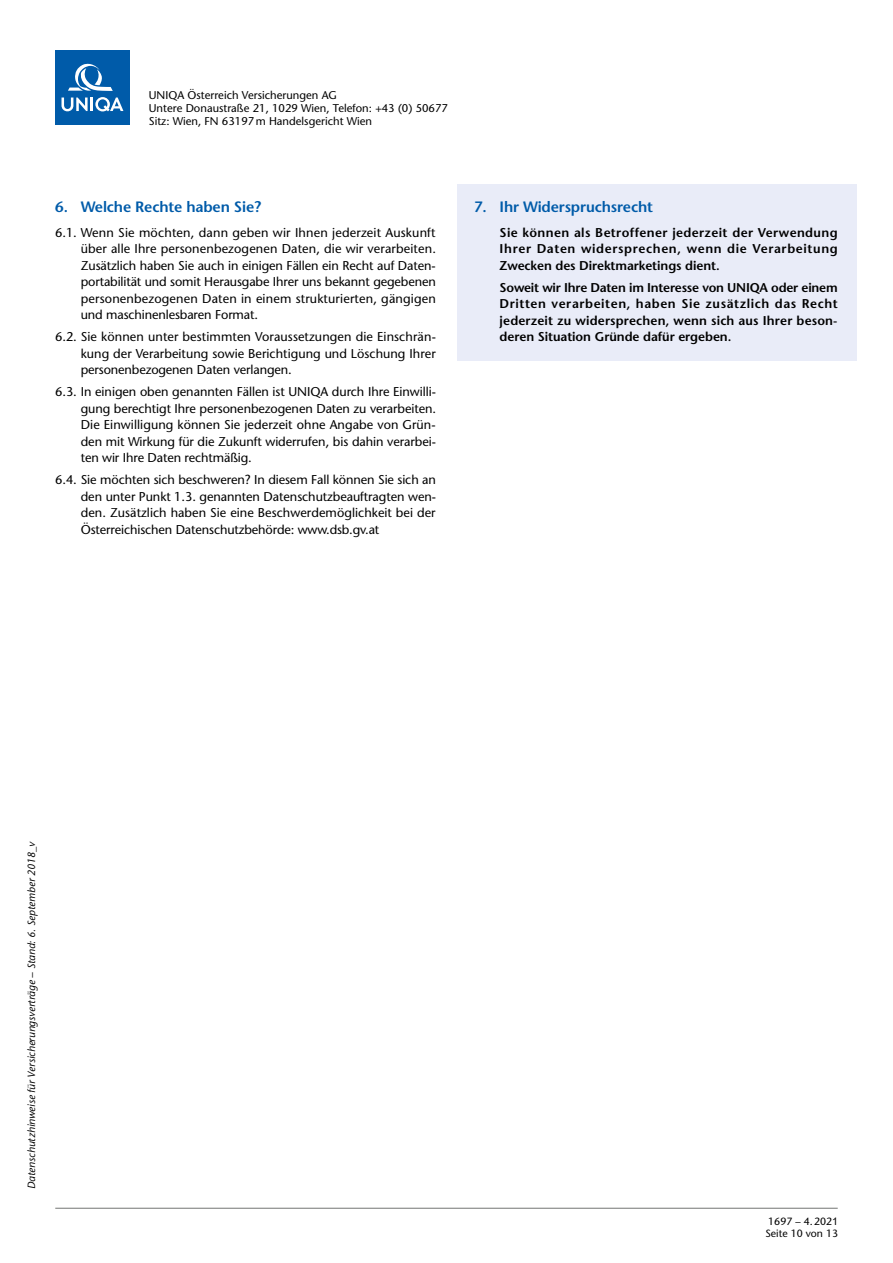
<style>
.page{position:relative;width:893px;height:1263px;background:#fff}
.page>*{position:absolute;margin:0;border:0;box-sizing:border-box;transform-origin:0 0}
.t1{font:600 15px "Stone Sans";letter-spacing:-.01em;color:#005ba9}
.t2{font:12.75px/16.5px "Stone Sans";letter-spacing:-.01em;color:#000;text-align:justify}
.t3{font:600 12.75px/16.5px "Stone Sans";letter-spacing:-.005em;color:#000;text-align:justify}
.t4{font:11.25px/12.8px "Stone Sans";color:#000}
.t5{font:italic 10.5px "Stone Sans";color:#000}
.t6{font:10.5px/12px "Stone Sans";color:#000}
.s1{font-family:"Arial"}
</style>
<div class="page">
<hr style="left:55px;top:1208px;width:783px;height:1px;background:#7a7b7a">
<div style="left:55px;top:50px;width:75px;height:74px;background:#005ba9"></div>
<svg style="left:62px;top:97px;width:61px;height:14px"></svg>
<svg style="left:68px;top:63px;width:45px;height:28px"></svg>
<div style="left:457px;top:184px;width:399px;height:176px;background:#e9ecf8"></div>
<p class="t4" style="left:149px;top:89px;width:301px">UNIQA Österreich Versicherungen AG<br>Untere Donaustraße 21, 1029 Wien, Telefon: +43 (0) 50677<br>Sitz: Wien, FN 63197 m Handelsgericht Wien</p>
<p class="t1" style="left:55px;top:197px;width:207px">6. Welche Rechte haben Sie?</p>
<p class="t2" style="left:81px;top:224px;width:357px;text-indent:-26px">6.1. Wenn Sie möchten, dann geben wir Ihnen jederzeit Auskunft über alle Ihre personenbezogenen Daten, die wir verarbeiten.<br>Zusätzlich haben Sie auch in einigen Fällen ein Recht auf Daten&shy;portabilität und somit Herausgabe Ihrer uns bekannt gegebenen personenbezogenen Daten in einem strukturierten, gängigen und maschinenlesbaren Format.</p>
<p class="t2" style="left:81px;top:328px;width:357px;text-indent:-26px">6.2. Sie können unter bestimmten Voraussetzungen die Einschrän&shy;kung der Verarbeitung sowie Berichtigung und Löschung Ihrer personenbezogenen Daten verlangen.</p>
<p class="t2" style="left:81px;top:383px;width:357px;text-indent:-26px">6.3. In einigen oben genannten Fällen ist UNIQA durch Ihre Einwilli&shy;gung berechtigt Ihre personenbezogenen Daten zu verarbeiten.<br>Die Einwilligung können Sie jederzeit ohne Angabe von Grün&shy;den mit Wirkung für die Zukunft widerrufen, bis dahin verarbei&shy;ten wir Ihre Daten rechtmäßig.</p>
<p class="t2" style="left:81px;top:471px;width:357px;text-indent:-26px">6.4. Sie möchten sich beschweren? In diesem Fall können Sie sich an den unter Punkt 1.3. genannten Datenschutzbeauftragten wen&shy;den. Zusätzlich haben Sie eine Beschwerdemöglichkeit bei der Österreichischen Datenschutzbehörde: www.dsb.gv.at</p>
<p class="t1" style="left:474px;top:197px;width:180px">7. Ihr Widerspruchsrecht</p>
<p class="t3" style="left:500px;top:224px;width:340px">Sie können als Betroffener jederzeit der Verwendung Ihrer Daten widersprechen, wenn die Verarbeitung Zwecken des Direktmarketings dient.</p>
<p class="t3" style="left:500px;top:279px;width:340px">Soweit wir Ihre Daten im Interesse von UNIQA oder einem Dritten verarbeiten, haben Sie zusätzlich das Recht jeder zeit zu widersprechen, wenn sich aus Ihrer beson&shy;deren Situation Gründe dafür ergeben.</p>
<p class="t5" style="left:25px;top:1189px;width:349px;rotate:-90deg">Datenschutzhinweise für Versicherungsverträge – Stand: 6. September 2018_v</p>
<p class="t6" style="left:765px;top:1215px;width:74px">1697 – 4. 202<span class="s1">1<br></span>Seite 10 von 13</p>
</div>
